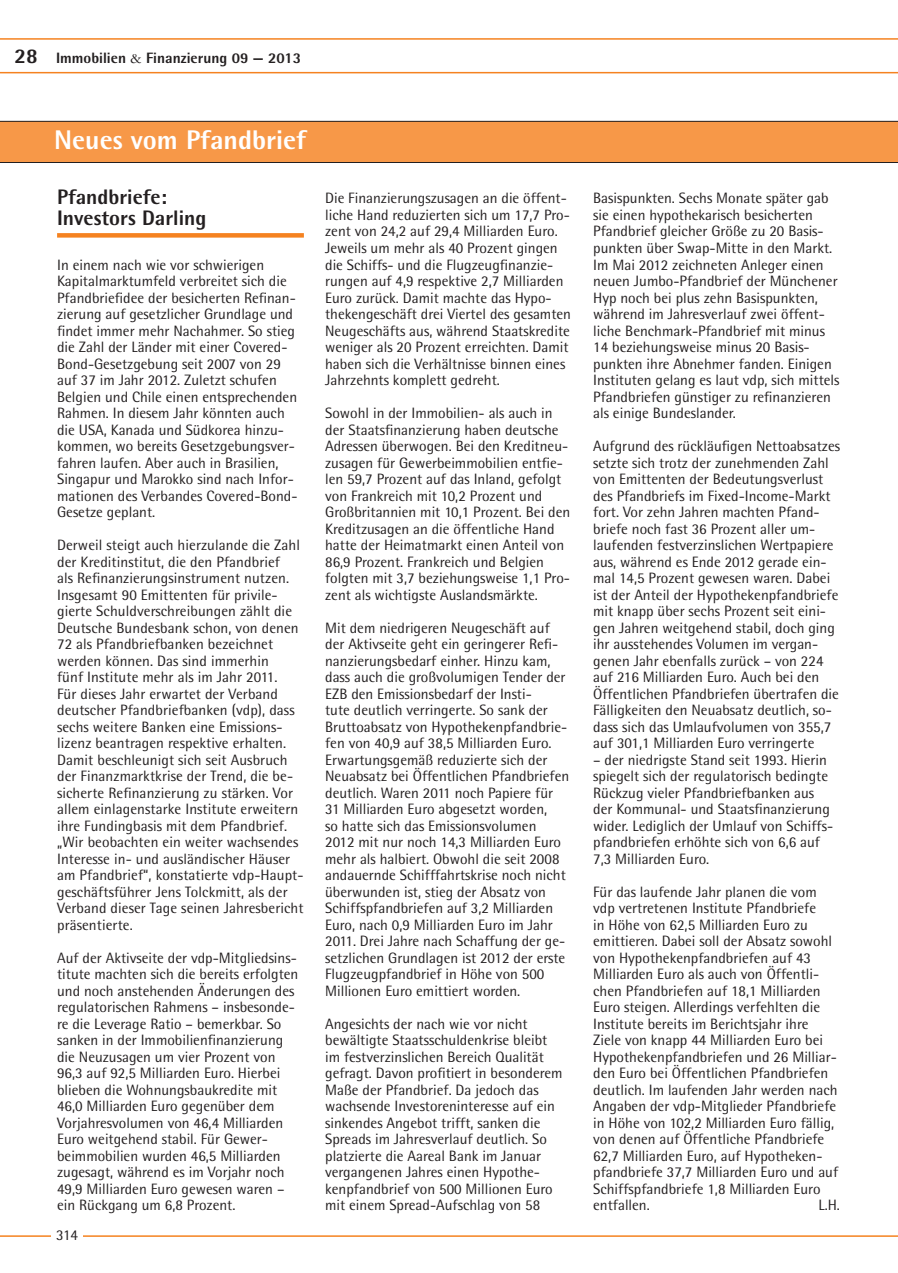
<style>
.page{position:relative;width:898px;height:1273px;background:#fff}
.page>*{position:absolute;margin:0;border:0;box-sizing:border-box;transform-origin:0 0}
.t1{font:800 27px "Rotis Semi Sans";color:#fff}
.t2{font:800 21px/21px "Rotis Semi Sans";color:#231f20}
.t3{font:15px/16.5px "Rotis Semi Sans";color:#231f20}
.t4{font:800 15px "Rotis Semi Sans";color:#231f20}
.s1{font-size:21px}
.s2{font-family:"Garamond";font-weight:400}
</style>
<div class="page">
<svg style="left:0;top:38px;width:897px;height:35px"></svg>
<hr style="left:0;top:1235px;width:897px;height:1px;background:#f58220">
<div style="left:51px;top:1220px;width:32px;height:31px;background:#fff"></div>
<div style="left:0;top:121px;width:897px;height:42px;background:#f79848"></div>
<div style="left:57px;top:233px;width:247px;height:5px;background:#f58220"></div>
<p class="t4" style="left:15px;top:48px;width:288px"><span class="s1">28</span> Immobilien <span class="s2">&amp;</span> Finanzierung 09 — 2013</p>
<h1 class="t1" style="left:54px;top:122px;width:253px">Neues vom Pfandbrief</h1>
<h2 class="t2" style="left:57px;top:186px;width:151px">Pfandbriefe:<br>Investors Darling</h2>
<p class="t3" style="left:57px;top:256px;width:242px">In einem nach wie vor schwierigen Kapitalmarktumfeld verbreitet sich die Pfandbriefidee der besicherten Refinan&shy;zierung auf gesetzlicher Grundlage und findet immer mehr Nachahmer. So stieg die Zahl der Länder mit einer Covered-Bond-Gesetzgebung seit 2007 von 29 auf 37 im Jahr 2012. Zuletzt schufen Belgien und Chile einen entsprechenden Rahmen. In diesem Jahr könnten auch die USA, Kanada und Südkorea hinzu&shy;kommen, wo bereits Gesetzgebungsver&shy;fahren laufen. Aber auch in Brasilien, Singapur und Marokko sind nach Infor&shy;mationen des Verbandes Covered-Bond-Gesetze geplant.</p>
<p class="t3" style="left:57px;top:536px;width:248px">Derweil steigt auch hierzulande die Zahl der Kreditinstitut, die den Pfandbrief<br>als Refinanzierungsinstrument nutzen.<br>Insgesamt 90 Emittenten für privile&shy;gierte Schuldverschreibungen zählt die Deutsche Bundesbank schon, von denen 72 als Pfandbriefbanken bezeichnet werden können. Das sind immerhin<br>fünf Institute mehr als im Jahr 2011.<br>Für dieses Jahr erwartet der Verband deutscher Pfandbriefbanken (vdp), dass sechs weitere Banken eine Emissions&shy;lizenz beantragen respektive erhalten.<br>Damit beschleunigt sich seit Ausbruch der Finanzmarktkrise der Trend, die be&shy;sicherte Refinanzierung zu stärken. Vor allem einlagenstarke Institute erweitern ihre Fundingbasis mit dem Pfandbrief. „Wir beobachten ein weiter wachsendes Interesse in- und ausländischer Häuser am Pfandbrief“, konstatierte vdp-Haupt&shy;geschäftsführer Jens Tolckmitt, als der Verband dieser Tage seinen Jahresbericht präsentierte.</p>
<p class="t3" style="left:57px;top:949px;width:243px">Auf der Aktivseite der vdp-Mitgliedsins&shy;titute machten sich die bereits erfolgten und noch anstehenden Änderungen des regulatorischen Rahmens – insbesonde&shy;re die Leverage Ratio – bemerkbar. So sanken in der Immobilienfinanzierung die Neuzusagen um vier Prozent von 96,3 auf 92,5 Milliarden Euro. Hierbei blieben die Wohnungsbaukredite mit 46,0 Milliarden Euro gegenüber dem Vorjahresvolumen von 46,4 Milliarden Euro weitgehend stabil. Für Gewer&shy;beimmobilien wurden 46,5 Milliarden zugesagt, während es im Vorjahr noch 49,9 Milliarden Euro gewesen waren – ein Rückgang um 6,8 Prozent.</p>
<p class="t3" style="left:56px;top:1226px;width:23px">314</p>
<p class="t3" style="left:325px;top:190px;width:247px">Die Finanzierungszusagen an die öffent&shy;liche Hand reduzierten sich um 17,7 Pro&shy;zent von 24,2 auf 29,4 Milliarden Euro.<br>Jeweils um mehr als 40 Prozent gingen die Schiffs- und die Flugzeugfinanzie&shy;rungen auf 4,9 respektive 2,7 Milliarden Euro zurück. Damit machte das Hypo&shy;thekengeschäft drei Viertel des gesamten Neugeschäfts aus, während Staatskredite weniger als 20 Prozent erreichten. Damit haben sich die Verhältnisse binnen eines Jahrzehnts komplett gedreht.</p>
<p class="t3" style="left:325px;top:404px;width:246px">Sowohl in der Immobilien- als auch in der Staatsfinanzierung haben deutsche Adressen überwogen. Bei den Kreditneu&shy;zusagen für Gewerbeimmobilien entfie&shy;len 59,7 Prozent auf das Inland, gefolgt von Frankreich mit 10,2 Prozent und Großbritannien mit 10,1 Prozent. Bei den Kreditzusagen an die öffentliche Hand hatte der Heimatmarkt einen Anteil von 86,9 Prozent. Frankreich und Belgien folgten mit 3,7 beziehungsweise 1,1 Pro&shy;zent als wichtigste Auslandsmärkte.</p>
<p class="t3" style="left:325px;top:619px;width:245px">Mit dem niedrigeren Neugeschäft auf der Aktivseite geht ein geringerer Refi&shy;nanzierungsbedarf einher. Hinzu kam, dass auch die großvolumigen Tender der EZB den Emissionsbedarf der Insti-<br>tute deutlich verringerte. So sank der Bruttoabsatz von Hypothekenpfandbrie&shy;fen von 40,9 auf 38,5 Milliarden Euro.<br>Erwartungsgemäß reduzierte sich der Neuabsatz bei Öffentlichen Pfandbriefen deutlich. Waren 2011 noch Papiere für 31 Milliarden Euro abgesetzt worden,<br>so hatte sich das Emissionsvolumen 2012 mit nur noch 14,3 Milliarden Euro mehr als halbiert. Obwohl die seit 2008 andauernde Schifffahrtskrise noch nicht überwunden ist, stieg der Absatz von Schiffspfandbriefen auf 3,2 Milliarden Euro, nach 0,9 Milliarden Euro im Jahr 2011. Drei Jahre nach Schaffung der ge&shy;setzlichen Grundlagen ist 2012 der erste Flugzeugpfandbrief in Höhe von 500<br>Millionen Euro emittiert worden.</p>
<p class="t3" style="left:325px;top:1015px;width:239px">Angesichts der nach wie vor nicht bewältigte Staatsschuldenkrise bleibt im festverzinslichen Bereich Qualität gefragt. Davon profitiert in besonderem Maße der Pfandbrief. Da jedoch das wachsende Investoreninteresse auf ein sinkendes Angebot trifft, sanken die Spreads im Jahresverlauf deutlich. So platzierte die Aareal Bank im Januar vergangenen Jahres einen Hypothe&shy;kenpfandbrief von 500 Millionen Euro mit einem Spread-Aufschlag von 58</p>
<p class="t3" style="left:593px;top:190px;width:248px">Basispunkten. Sechs Monate später gab sie einen hypothekarisch besicherten Pfandbrief gleicher Größe zu 20 Basis&shy;punkten über Swap-Mitte in den Markt.<br>Im Mai 2012 zeichneten Anleger einen neuen Jumbo-Pfandbrief der Münchener Hyp noch bei plus zehn Basispunkten, während im Jahresverlauf zwei öffent&shy;liche Benchmark-Pfandbrief mit minus 14 beziehungsweise minus 20 Basis&shy;punkten ihre Abnehmer fanden. Einigen Instituten gelang es laut vdp, sich mittels Pfandbriefen günstiger zu refinanzieren als einige Bundeslander.</p>
<p class="t3" style="left:593px;top:437px;width:248px">Aufgrund des rückläufigen Nettoabsatzes setzte sich trotz der zunehmenden Zahl von Emittenten der Bedeutungsverlust des Pfandbriefs im Fixed-Income-Markt fort. Vor zehn Jahren machten Pfand&shy;briefe noch fast 36 Prozent aller um&shy;laufenden festverzinslichen Wertpapiere aus, während es Ende 2012 gerade ein&shy;mal 14,5 Prozent gewesen waren. Dabei ist der Anteil der Hypothekenpfandbriefe mit knapp über sechs Prozent seit eini&shy;gen Jahren weitgehend stabil, doch ging ihr ausstehendes Volumen im vergan&shy;genen Jahr ebenfalls zurück – von 224 auf 216 Milliarden Euro. Auch bei den Öffentlichen Pfandbriefen übertrafen die Fälligkeiten den Neuabsatz deutlich, so&shy;dass sich das Umlaufvolumen von 355,7 auf 301,1 Milliarden Euro verringerte</p>
<p class="t3" style="left:593px;top:751px;width:241px">– der niedrigste Stand seit 1993. Hierin spiegelt sich der regulatorisch bedingte Rückzug vieler Pfandbriefbanken aus der Kommunal- und Staatsfinanzierung wider. Lediglich der Umlauf von Schiffs&shy;pfandbriefen erhöhte sich von 6,6 auf 7,3 Milliarden Euro.</p>
<p class="t3" style="left:593px;top:883px;width:246px">Für das laufende Jahr planen die vom vdp vertretenen Institute Pfandbriefe<br>in Höhe von 62,5 Milliarden Euro zu emittieren. Dabei soll der Absatz sowohl von Hypothekenpfandbriefen auf 43<br>Milliarden Euro als auch von Öffentli&shy;chen Pfandbriefen auf 18,1 Milliarden Euro steigen. Allerdings verfehlten die Institute bereits im Berichtsjahr ihre Ziele von knapp 44 Milliarden Euro bei Hypothekenpfandbriefen und 26 Milliar&shy;den Euro bei Öffentlichen Pfandbriefen deutlich. Im laufenden Jahr werden nach Angaben der vdp-Mitglieder Pfandbriefe in Höhe von 102,2 Milliarden Euro fällig, von denen auf Öffentliche Pfandbriefe 62,7 Milliarden Euro, auf Hypotheken&shy;pfandbriefe 37,7 Milliarden Euro und auf Schiffspfandbriefe 1,8 Milliarden Euro entfallen.</p>
<p class="t3" style="left:818px;top:1196px;width:23px">L.H.</p>
</div>
